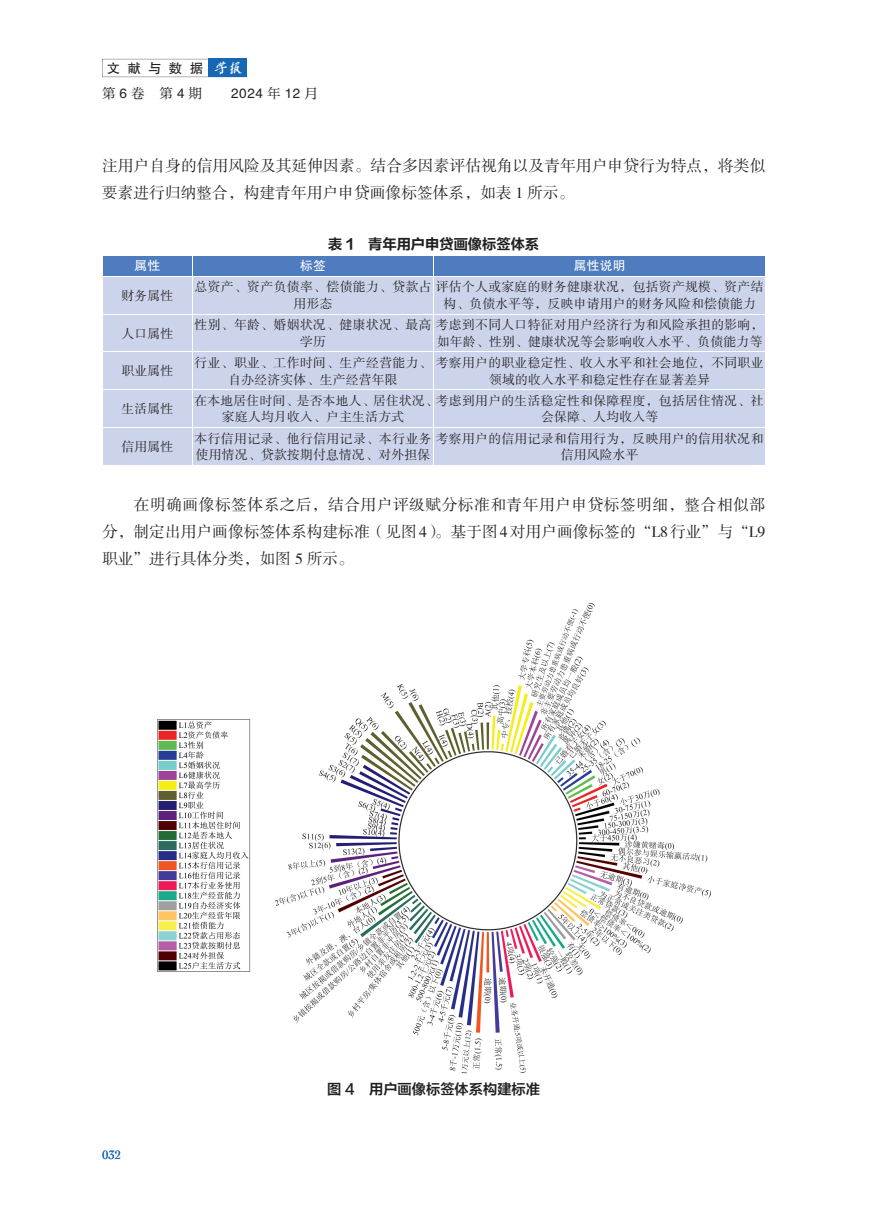
<style>
.page{position:relative;width:893px;height:1212px;background:#fff}
.page>*{position:absolute;margin:0;border:0;box-sizing:border-box;transform-origin:0 0}
.t1{font:15.75px/26.7px "FZSSK GBK1 0";color:#231f20}
.t2{font:14.25px "FZLTCHK GBK1 0";color:#231f20}
.t3{font:14.25px "FZLTZCHK GBK1 0";color:#231f20}
.t4{font:13.5px "FZHTK GBK1 0";letter-spacing:.295em;color:#231f20}
.t5{font:13.5px "FZXIYSK GBK1 0";color:#231f20}
.t6{font:12.75px/16.5px "FZSSK GBK1 0";letter-spacing:.03em;color:#231f20}
.t7{font:12.75px "FZHTK GBK1 0";letter-spacing:.02em;color:#fff}
.t8{font:12.75px "Cochin";color:#1768b4}
.s1{font-family:"Cai Yun Han Mao Bi Xing jian";color:#fff}
.s2{font-family:"FZHTK GBK1 0"}
.s3{font-family:"FZXIYSK GBK1 0"}
</style>
<div class="page">
<svg style="left:102px;top:59px;width:106px;height:18px"></svg>
<div style="left:208px;top:59px;width:39px;height:18px;background:#1768b4"></div>
<div style="left:103px;top:277px;width:662px;height:188px;background:#ccd4eb"></div>
<div style="left:103px;top:256px;width:662px;height:20px;background:#4e7cbf"></div>
<hr style="left:192px;top:276px;width:1px;height:38px;background:#fff">
<hr style="left:434px;top:276px;width:1px;height:38px;background:#fff">
<hr style="left:102px;top:314px;width:90px;height:1px;background:#fff">
<hr style="left:192px;top:314px;width:242px;height:1px;background:#fff">
<hr style="left:192px;top:314px;width:1px;height:38px;background:#fff">
<hr style="left:434px;top:314px;width:332px;height:1px;background:#fff">
<hr style="left:434px;top:314px;width:1px;height:38px;background:#fff">
<hr style="left:102px;top:352px;width:90px;height:1px;background:#fff">
<hr style="left:192px;top:352px;width:242px;height:1px;background:#fff">
<hr style="left:192px;top:352px;width:1px;height:37px;background:#fff">
<hr style="left:434px;top:352px;width:332px;height:1px;background:#fff">
<hr style="left:434px;top:352px;width:1px;height:37px;background:#fff">
<hr style="left:102px;top:389px;width:90px;height:1px;background:#fff">
<hr style="left:192px;top:389px;width:242px;height:1px;background:#fff">
<hr style="left:192px;top:390px;width:1px;height:37px;background:#fff">
<hr style="left:434px;top:389px;width:332px;height:1px;background:#fff">
<hr style="left:434px;top:390px;width:1px;height:37px;background:#fff">
<hr style="left:102px;top:427px;width:90px;height:1px;background:#fff">
<hr style="left:192px;top:427px;width:242px;height:1px;background:#fff">
<hr style="left:192px;top:427px;width:1px;height:38px;background:#fff">
<hr style="left:434px;top:427px;width:332px;height:1px;background:#fff">
<hr style="left:434px;top:427px;width:1px;height:38px;background:#fff">
<img style="left:157px;top:603px;width:553px;height:470px">
<p class="t4" style="left:107px;top:61px;width:137px">文献与数据 <span class="s1">学报</span></p>
<p class="t5" style="left:102px;top:85px;width:102px">第<span class="s2">6</span>卷 第<span class="s2">4</span>期</p>
<p class="t4" style="left:231px;top:86px;width:88px">2024 <span class="s3">年</span> 12 <span class="s3">月</span></p>
<p class="t1" style="left:102px;top:153px;width:665px">注用户自身的信用风险及其延伸因素。结合多因素评估视角以及青年用户申贷行为特点，将类似要素进行归纳整合，构建青年用户申贷画像标签体系，如表 1 所示。</p>
<p class="t2" style="left:328px;top:236px;width:212px">表 1 青年用户申贷画像标签体系</p>
<p class="t7" style="left:134px;top:259px;width:27px">属性</p>
<p class="t7" style="left:300px;top:259px;width:27px">标签</p>
<p class="t7" style="left:574px;top:259px;width:53px">属性说明</p>
<p class="t6" style="left:121px;top:288px;width:53px">财务属性</p>
<p class="t6" style="left:294px;top:280px;width:471px;text-indent:-99px">总资产、资产负债率、偿债能力、贷款占评估个人或家庭的财务健康状况，包括资产规模、资产结用形态</p>
<p class="t6" style="left:443px;top:296px;width:314px">构、负债水平等，反映申请用户的财务风险和偿债能力</p>
<p class="t6" style="left:121px;top:326px;width:53px">人口属性</p>
<p class="t6" style="left:300px;top:317px;width:465px;text-indent:-106px">性别、年龄、婚姻状况、健康状况、最高考虑到不同人口特征对用户经济行为和风险承担的影响，学历</p>
<p class="t6" style="left:437px;top:334px;width:327px">如年龄、性别、健康状况等会影响收入水平、负债能力等</p>
<p class="t6" style="left:121px;top:363px;width:53px">职业属性</p>
<p class="t6" style="left:228px;top:355px;width:536px;text-indent:-34px">行业、职业、工作时间、生产经营能力、考察用户的职业稳定性、收入水平和社会地位，不同职业自办经济实体、生产经营年限</p>
<p class="t6" style="left:489px;top:372px;width:223px">领域的收入水平和稳定性存在显著差异</p>
<p class="t6" style="left:121px;top:401px;width:53px">生活属性</p>
<p class="t6" style="left:195px;top:393px;width:245px;text-align:center">在本地居住时间、是否本地人、居住状况、家庭人均月收入、户主生活方式</p>
<p class="t6" style="left:436px;top:393px;width:329px;text-align:center">考虑到用户的生活稳定性和保障程度，包括居住情况、社会保障、人均收入等</p>
<p class="t6" style="left:121px;top:439px;width:53px">信用属性</p>
<p class="t6" style="left:195px;top:431px;width:570px">本行信用记录、他行信用记录、本行业务考察用户的信用记录和信用行为，反映用户的信用状况和使用情况、贷款按期付息情况、对外担保</p>
<p class="t6" style="left:561px;top:447px;width:79px">信用风险水平</p>
<p class="t1" style="left:102px;top:492px;width:665px;text-align:justify;text-indent:32px">在明确画像标签体系之后，结合用户评级赋分标准和青年用户申贷标签明细，整合相似部分，制定出用户画像标签体系构建标准（见图 4）。基于图 4 对用户画像标签的“L8 行业”与“L9职业”进行具体分类，如图 5 所示。</p>
<p class="t8" style="left:102px;top:1146px;width:21px">032</p>
<p class="t3" style="left:327px;top:1081px;width:214px">图 4 用户画像标签体系构建标准</p>
</div>
